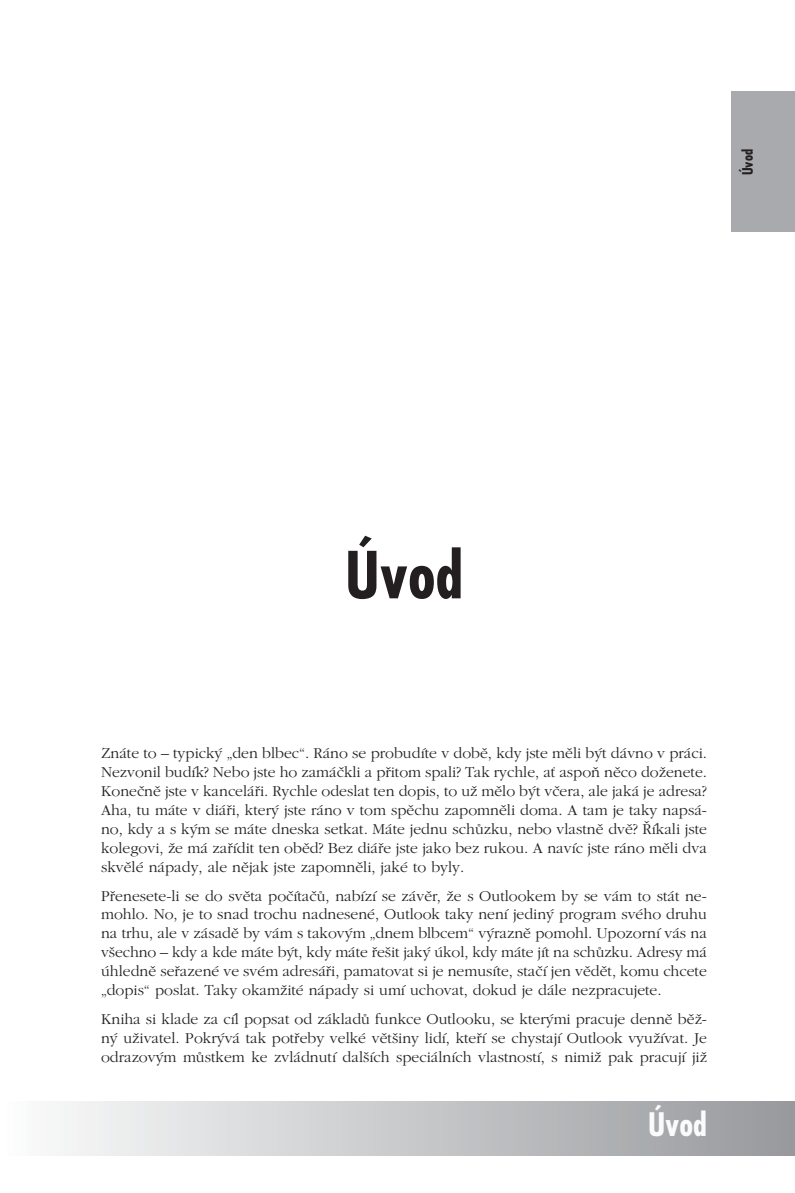
<style>
.page{position:relative;width:795px;height:1193px;background:#fff}
.page>*{position:absolute;margin:0;border:0;box-sizing:border-box;transform-origin:0 0}
.t1{font:700 63px "Fujiyama";color:#231f20}
.t2{font:700 31.5px "Fujiyama";color:#fafbfb}
.t3{font:15.75px/18.9px "Gatineau";color:#231f20;text-align:justify}
.t4{font:700 14px "Fujiyama";color:#231f20}
</style>
<div class="page">
<div style="left:1px;top:1101px;width:793px;height:54px;background:linear-gradient(to right,#fcfcfd,#96999c)"></div>
<div style="left:731px;top:91px;width:63px;height:140px;background:#a8aaad"></div>
<p class="t4" style="left:740px;top:175px;width:28px;rotate:-90deg">Úvod</p>
<h1 class="t1" style="left:345px;top:546px;width:119px">Úvod</h1>
<p class="t3" style="left:101px;top:744px;width:607px">Znáte to – typický „den blbec“. Ráno se probudíte v době, kdy jste měli být dávno v práci.<br>Nezvonil budík? Nebo jste ho zamáčkli a přitom spali? Tak rychle, ať aspoň něco doženete.<br>Konečně jste v kanceláři. Rychle odeslat ten dopis, to už mělo být včera, ale jaká je adresa?<br>Aha, tu máte v diáři, který jste ráno v tom spěchu zapomněli doma. A tam je taky napsá&shy;no, kdy a s kým se máte dneska setkat. Máte jednu schůzku, nebo vlastně dvě? Říkali jste kolegovi, že má zařídit ten oběd? Bez diáře jste jako bez rukou. A navíc jste ráno měli dva skvělé nápady, ale nějak jste zapomněli, jaké to byly.</p>
<p class="t3" style="left:101px;top:887px;width:607px">Přenesete-li se do světa počítačů, nabízí se závěr, že s Outlookem by se vám to stát ne&shy;mohlo. No, je to snad trochu nadnesené, Outlook taky není jediný program svého druhu na trhu, ale v zásadě by vám s takovým „dnem blbcem“ výrazně pomohl. Upozorní vás na všechno – kdy a kde máte být, kdy máte řešit jaký úkol, kdy máte jít na schůzku. Adresy má úhledně seřazené ve svém adresáři, pamatovat si je nemusíte, stačí jen vědět, komu chcete „dopis“ poslat. Taky okamžité nápady si umí uchovat, dokud je dále nezpracujete.</p>
<p class="t3" style="left:101px;top:1010px;width:607px">Kniha si klade za cíl popsat od základů funkce Outlooku, se kterými pracuje denně běž&shy;ný uživatel. Pokrývá tak potřeby velké většiny lidí, kteří se chystají Outlook využívat. Je odrazovým můstkem ke zvládnutí dalších speciálních vlastností, s nimiž pak pracují již</p>
<h2 class="t2" style="left:647px;top:1109px;width:60px">Úvod</h2>
</div>
